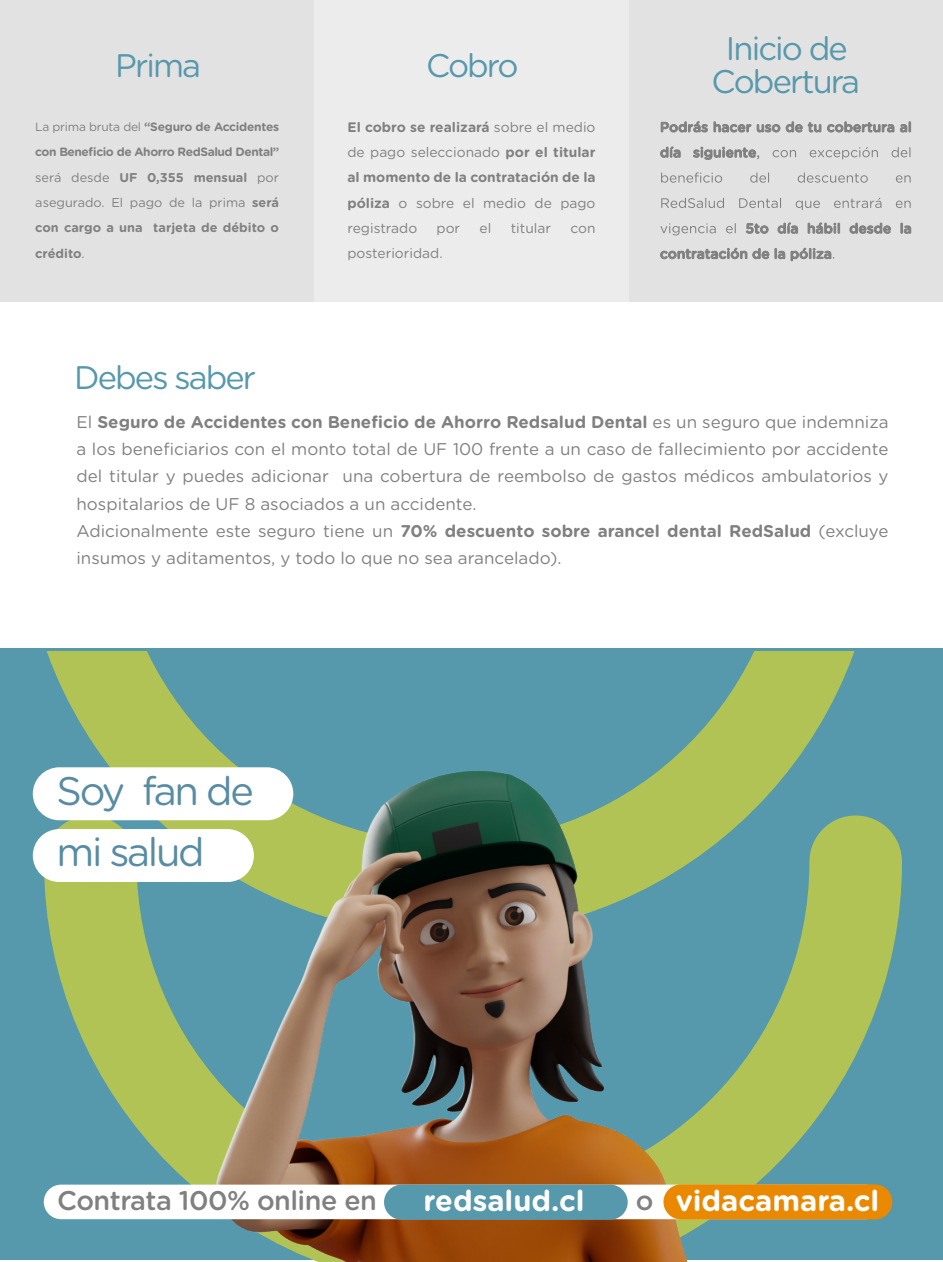
<style>
.page{position:relative;width:943px;height:1262px;background:#fff}
.page>*{position:absolute;margin:0;border:0;box-sizing:border-box;transform-origin:0 0}
.t1{font:39.83px/61px "Gotham Rounded";letter-spacing:-.06em;color:#588ca3}
.t2{font:32.62px/32.2px "Gotham Rounded";letter-spacing:-.06em;color:#5698ac;text-align:center}
.t3{font:700 29.1px "Gotham Rounded";color:#fff}
.t4{font:500 27px "Gotham Rounded";letter-spacing:-.02em;color:#808080}
.t5{font:16.95px/27.3px "Gotham Rounded";color:#808080}
.t6{font:700 13.8px/25.3px "Gotham Rounded";color:#808080;text-align:justify}
.t7{font:13.8px "Gotham Rounded";color:#808080}
.t8{font:700 12.75px/25.3px "Gotham Rounded";color:#808080;text-align:justify}
.t9{font:700 12px/25.3px "Gotham Rounded";letter-spacing:-.035em;color:#808080}
.s1{font-weight:400}
.s2{font-weight:700}
.s3{font-weight:500;font-size:27px;color:#808080}
</style>
<div class="page">
<div style="left:0;top:648px;width:943px;height:612px;background:#5698ac"></div>
<svg style="left:32px;top:651px;width:823px;height:226px;fill:#b0c354"></svg>
<div style="left:0;top:0;width:314px;height:301px;background:#e2e2e2"></div>
<div style="left:628px;top:0;width:315px;height:301px;background:#e2e2e2"></div>
<div style="left:314px;top:0;width:314px;height:301px;background:#ececec"></div>
<svg style="left:660px;top:121px;width:47px;height:11px"></svg>
<svg style="left:713px;top:121px;width:108px;height:11px"></svg>
<svg style="left:827px;top:121px;width:83px;height:11px"></svg>
<svg style="left:660px;top:146px;width:20px;height:12px"></svg>
<svg style="left:693px;top:147px;width:66px;height:13px"></svg>
<svg style="left:772px;top:147px;width:138px;height:12px"></svg>
<svg style="left:661px;top:172px;width:249px;height:11px"></svg>
<svg style="left:660px;top:198px;width:251px;height:37px"></svg>
<svg style="left:660px;top:248px;width:174px;height:13px"></svg>
<svg style="left:44px;top:815px;width:858px;height:405px;fill:#b0c354"></svg>
<div style="left:33px;top:767px;width:260px;height:53px;background:#fff;border-radius:26px"></div>
<div style="left:33px;top:829px;width:221px;height:53px;background:#fff;border-radius:26px"></div>
<img style="left:164px;top:651px;width:635px;height:610px">
<div style="left:44px;top:1184px;width:838px;height:35px;background:#fff;border-radius:17px"></div>
<div style="left:663px;top:1184px;width:229px;height:35px;background:#ea8800;border-radius:18px"></div>
<div style="left:384px;top:1184px;width:243px;height:35px;background:#5698ac;border-radius:18px"></div>
<h2 class="t2" style="left:115px;top:47px;width:87px">Prima</h2>
<p class="t9" style="left:35px;top:113px;width:245px"><span class="s1">La prima bruta del</span> “Seguro de Accidentes con Beneficio de Ahorro RedSalud Dental”</p>
<p class="t8" style="left:35px;top:164px;width:245px"><span class="s1">será desde</span> UF 0,355 mensual <span class="s1">por asegurado. El pago de la prima</span> será con cargo a una tarjeta de débito o crédito<span class="s1">.</span></p>
<h2 class="t2" style="left:426px;top:47px;width:94px">Cobro</h2>
<p class="t6" style="left:347px;top:113px;width:250px">El cobro se realizará <span class="s1">sobre el medio de pago seleccionado</span> por el titular al momento de la contratación de la póliza <span class="s1">o sobre el medio de pago registrado</span></p>
<p class="t7" style="left:436px;top:219px;width:25px">por</p>
<p class="t7" style="left:479px;top:219px;width:13px">el</p>
<p class="t7" style="left:510px;top:219px;width:42px">titular</p>
<p class="t7" style="left:570px;top:219px;width:27px">con</p>
<p class="t7" style="left:347px;top:244px;width:97px">posterioridad.</p>
<h2 class="t2" style="left:711px;top:31px;width:150px">Inicio de<br>Cobertura</h2>
<h2 class="t2" style="left:74px;top:360px;width:183px">Debes saber</h2>
<p class="t5" style="left:76px;top:407px;width:813px">El <span class="s2">Seguro de Accidentes con Beneficio de Ahorro Redsalud Dental</span> es un seguro que indemniza a los beneficiarios con el monto total de UF 100 frente a un caso de fallecimiento por accidente del titular y puedes adicionar una cobertura de reembolso de gastos médicos ambulatorios y hospitalarios de UF 8 asociados a un accidente.<br>Adicionalmente este seguro tiene un <span class="s2">70% descuento sobre arancel dental RedSalud</span> (excluye insumos y aditamentos, y todo lo que no sea arancelado).</p>
<h1 class="t1" style="left:57px;top:758px;width:199px">Soy fan de mi salud</h1>
<h3 class="t4" style="left:57px;top:1181px;width:321px">Contrata 100% online en</h3>
<h3 class="t3" style="left:423px;top:1179px;width:162px">redsalud.cl</h3>
<h3 class="t3" style="left:635px;top:1179px;width:245px"><span class="s3">o</span> vidacamara.cl</h3>
</div>
